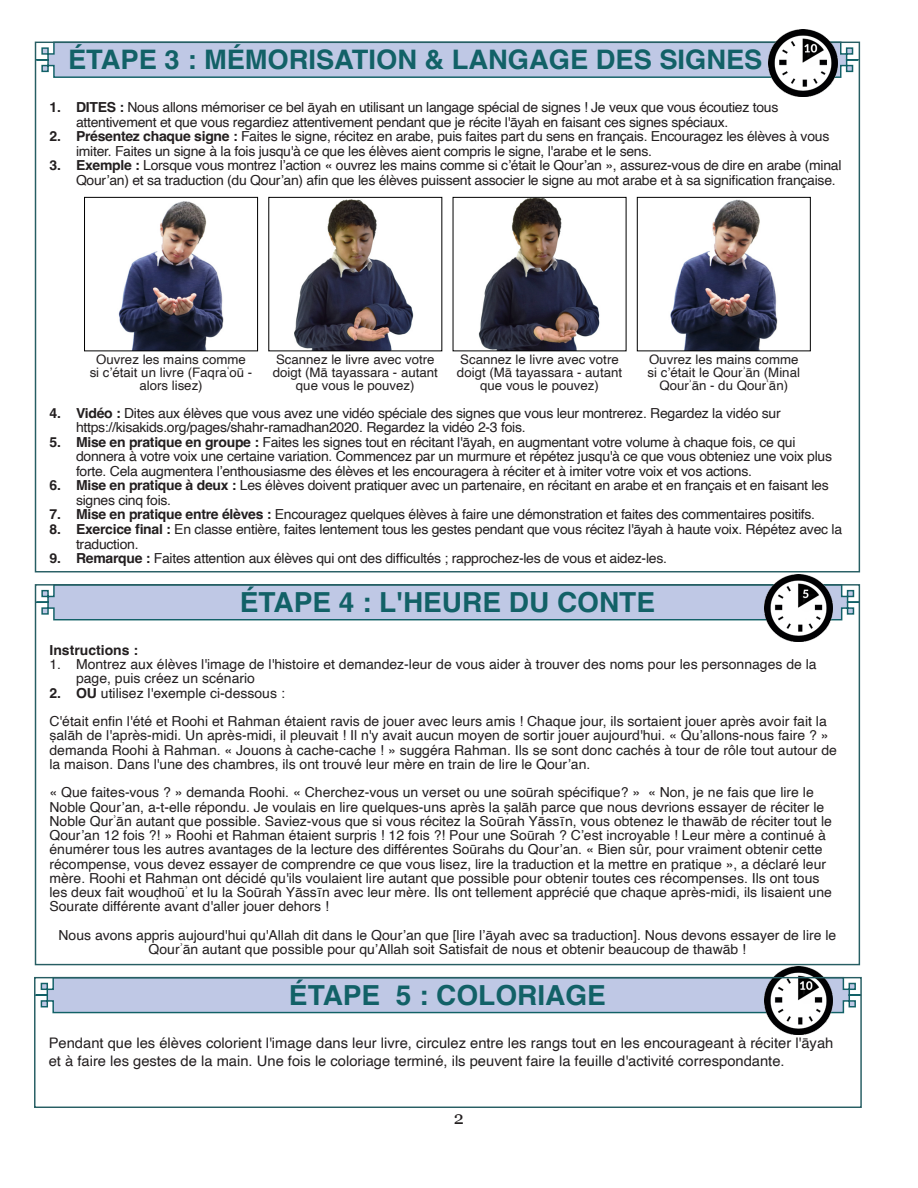
<style>
.page{position:relative;width:918px;height:1188px;background:#fff}
.page>*{position:absolute;margin:0;border:0;box-sizing:border-box;transform-origin:0 0}
.t1{font:700 27.6px "Helvetica";color:#126167}
.t2{font:700 26.85px "Helvetica";color:#126167}
.t3{font:18px "Georgia";color:#231f20}
.t4{font:14.55px/17.4px "Helvetica";color:#231f20}
.t5{font:13.8px/14.2px "Helvetica";color:#231f20}
.t6{font:13.8px/14.5px "Helvetica";letter-spacing:-.02em;color:#231f20}
.t7{font:700 13.8px "Helvetica";color:#231f20}
.t8{font:13.05px/13px "Helvetica";color:#231f20;text-align:center}
.s1{font-weight:700}
</style>
<div class="page">
<svg style="left:35px;top:41px;width:825px;height:37px;background:#b1bfd9"></svg>
<svg style="left:37px;top:584px;width:824px;height:37px;background:#b1bfd9"></svg>
<svg style="left:34px;top:976px;width:828px;height:38px;background:#bac6e0"></svg>
<img style="left:764px;top:967px;width:69px;height:67px">
<div style="left:34px;top:977px;width:828px;height:131px;border:1px solid #275e63"></div>
<img style="left:118px;top:201px;width:106px;height:148px">
<div style="left:84px;top:197px;width:174px;height:154px;border:1px solid #000"></div>
<img style="left:295px;top:199px;width:119px;height:150px">
<div style="left:268px;top:197px;width:174px;height:154px;border:1px solid #000"></div>
<img style="left:478px;top:199px;width:122px;height:150px">
<div style="left:453px;top:197px;width:173px;height:154px;border:1px solid #000"></div>
<img style="left:670px;top:199px;width:108px;height:150px">
<div style="left:637px;top:197px;width:174px;height:154px;border:1px solid #000"></div>
<img style="left:769px;top:29px;width:68px;height:68px">
<img style="left:764px;top:574px;width:69px;height:68px">
<p class="t2" style="left:68px;top:43px;width:696px">ÉTAPE 3 : MÉMORISATION &amp; LANGAGE DES SIGNES</p>
<p class="t6" style="left:76px;top:101px;width:704px;text-indent:-27px"><span class="s1">1. DITES :</span> Nous allons mémoriser ce bel āyah en utilisant un langage spécial de signes ! Je veux que vous écoutiez tous attentivement et que vous regardiez attentivement pendant que je récite l'āyah en faisant ces signes spéciaux.</p>
<p class="t6" style="left:76px;top:130px;width:755px;text-indent:-27px"><span class="s1">2. Présentez chaque signe :</span> Faites le signe, récitez en arabe, puis faites part du sens en français. Encouragez les élèves à vous imiter. Faites un signe à la fois jusqu'à ce que les élèves aient compris le signe, l'arabe et le sens.</p>
<p class="t6" style="left:76px;top:159px;width:767px;text-indent:-27px"><span class="s1">3. Exemple :</span> Lorsque vous montrez l’action « ouvrez les mains comme si c’était le Qour’an », assurez-vous de dire en arabe (minal<br>Qour’an) et sa traduction (du Qour’an) afin que les élèves puissent associer le signe au mot arabe et à sa signification française.</p>
<p class="t8" style="left:90px;top:353px;width:164px">Ouvrez les mains comme<br>si c’était un livre (Faqraʿoū - alors lisez)</p>
<p class="t8" style="left:273px;top:353px;width:167px">Scannez le livre avec votre doigt (Mā tayassara - autant que vous le pouvez)</p>
<p class="t8" style="left:457px;top:353px;width:167px">Scannez le livre avec votre doigt (Mā tayassara - autant que vous le pouvez)</p>
<p class="t8" style="left:648px;top:353px;width:154px">Ouvrez les mains comme si c’était le Qourʾān (Minal<br>Qourʾān - du Qourʿān)</p>
<p class="t6" style="left:76px;top:406px;width:706px;text-indent:-27px"><span class="s1">4. Vidéo :</span> Dites aux élèves que vous avez une vidéo spéciale des signes que vous leur montrerez. Regardez la vidéo sur https://kisakids.org/pages/shahr-ramadhan2020. Regardez la vidéo 2-3 fois.</p>
<p class="t6" style="left:76px;top:435px;width:758px;text-indent:-27px"><span class="s1">5. Mise en pratique en groupe :</span> Faites les signes tout en récitant l'āyah, en augmentant votre volume à chaque fois, ce qui donnera à votre voix une certaine variation. Commencez par un murmure et répétez jusqu'à ce que vous obteniez une voix plus forte. Cela augmentera l’enthousiasme des élèves et les encouragera à réciter et à imiter votre voix et vos actions.</p>
<p class="t6" style="left:76px;top:479px;width:754px;text-indent:-27px"><span class="s1">6. Mise en pratique à deux :</span> Les élèves doivent pratiquer avec un partenaire, en récitant en arabe et en français et en faisant les signes cinq fois.</p>
<p class="t6" style="left:50px;top:508px;width:767px"><span class="s1">7. Mise en pratique entre élèves :</span> Encouragez quelques élèves à faire une démonstration et faites des commentaires positifs.</p>
<p class="t6" style="left:76px;top:522px;width:768px;text-indent:-27px"><span class="s1">8. Exercice final :</span> En classe entière, faites lentement tous les gestes pendant que vous récitez l'āyah à haute voix. Répétez avec la traduction.</p>
<p class="t6" style="left:50px;top:551px;width:619px"><span class="s1">9. Remarque :</span> Faites attention aux élèves qui ont des difficultés ; rapprochez-les de vous et aidez-les.</p>
<p class="t1" style="left:240px;top:586px;width:417px">ÉTAPE 4 : L'HEURE DU CONTE</p>
<p class="t7" style="left:50px;top:642px;width:90px">Instructions :</p>
<p class="t5" style="left:76px;top:658px;width:742px;text-indent:-27px">1. Montrez aux élèves l'image de l'histoire et demandez-leur de vous aider à trouver des noms pour les personnages de la page, puis créez un scénario</p>
<p class="t5" style="left:50px;top:679px;width:779px;line-height:28.5px"><span class="s1">2. OU</span> utilisez l'exemple ci-dessous :<br>C'était enfin l'été et Roohi et Rahman étaient ravis de jouer avec leurs amis ! Chaque jour, ils sortaient jouer après avoir fait la</p>
<p class="t5" style="left:50px;top:729px;width:789px">ṣalāh de l'après-midi. Un après-midi, il pleuvait ! Il n'y avait aucun moyen de sortir jouer aujourd'hui. « Qu’allons-nous faire ? » demanda Roohi à Rahman. « Jouons à cache-cache ! » suggéra Rahman. Ils se sont donc cachés à tour de rôle tout autour de la maison. Dans l'une des chambres, ils ont trouvé leur mère en train de lire le Qour’an.</p>
<p class="t5" style="left:50px;top:786px;width:784px">« Que faites-vous ? » demanda Roohi. « Cherchez-vous un verset ou une soūrah spécifique? » « Non, je ne fais que lire le Noble Qour’an, a-t-elle répondu. Je voulais en lire quelques-uns après la ṣalāh parce que nous devrions essayer de réciter le Noble Qurʾān autant que possible. Saviez-vous que si vous récitez la Soūrah Yāssīn, vous obtenez le thawāb de réciter tout le Qour’an 12 fois ?! » Roohi et Rahman étaient surpris ! 12 fois ?! Pour une Soūrah ? C’est incroyable ! Leur mère a continué à énumérer tous les autres avantages de la lecture des différentes Soūrahs du Qour’an. « Bien sûr, pour vraiment obtenir cette récompense, vous devez essayer de comprendre ce que vous lisez, lire la traduction et la mettre en pratique », a déclaré leur mère. Roohi et Rahman ont décidé qu'ils voulaient lire autant que possible pour obtenir toutes ces récompenses. Ils ont tous les deux fait wouḍhoūʾ et lu la Soūrah Yāssīn avec leur mère. Ils ont tellement apprécié que chaque après-midi, ils lisaient une Sourate différente avant d'aller jouer dehors !</p>
<p class="t5" style="left:58px;top:928px;width:779px;text-align:center">Nous avons appris aujourd'hui qu'Allah dit dans le Qour’an que [lire l’āyah avec sa traduction]. Nous devons essayer de lire le<br>Qourʾān autant que possible pour qu’Allah soit Satisfait de nous et obtenir beaucoup de thawāb !</p>
<p class="t1" style="left:289px;top:978px;width:318px">ÉTAPE 5 : COLORIAGE</p>
<p class="t4" style="left:49px;top:1035px;width:786px">Pendant que les élèves colorient l'image dans leur livre, circulez entre les rangs tout en les encourageant à réciter l'āyah et à faire les gestes de la main. Une fois le coloriage terminé, ils peuvent faire la feuille d'activité correspondante.</p>
<h3 class="t3" style="left:454px;top:1105px;width:12px">2</h3>
</div>
